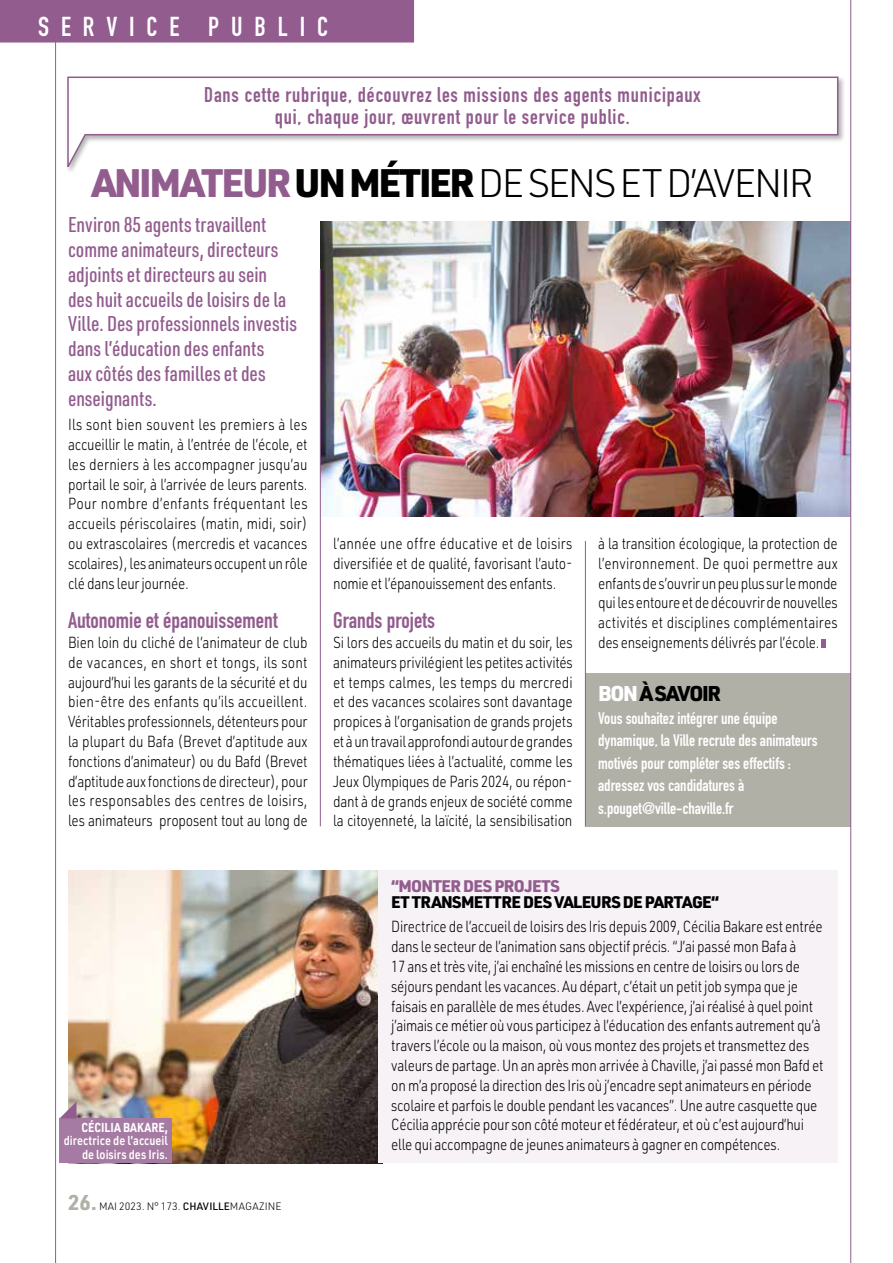
<style>
.page{position:relative;width:893px;height:1263px;background:#fff}
.page>*{position:absolute;margin:0;border:0;box-sizing:border-box;transform-origin:0 0}
.t1{font:300 39px "URWDIN";letter-spacing:-.06em;color:#000}
.t2{font:27px "DIN Engschrift LT Pro";letter-spacing:.44em;color:#fff}
.t3{font:22.5px "DIN Engschrift LT Pro";color:#925c8e}
.t4{font:500 21px/24.8px "URWDIN Cond";color:#925c8e}
.t5{font:21px/22.5px "DIN Engschrift LT Pro";letter-spacing:.04em;color:#925c8e;text-align:center}
.t6{font:900 21px "URWDIN";letter-spacing:-.06em;color:#000}
.t7{font:16.5px/22.5px "DIN Engschrift LT Pro";color:#fff}
.t8{font:900 16.5px "URWDIN";letter-spacing:-.04em;color:#000}
.t9{font:900 16.5px "URWDIN";letter-spacing:-.03em;color:#925c8e}
.t10{font:300 15.75px/19.8px "URWDIN";letter-spacing:-.02em;color:#000;text-align:justify;scale:.85 1}
.t11{font:600 12.75px/13.5px "URWDIN";color:#fff;text-align:right;scale:.85 1}
.t12{font:700 12.75px "URWDIN";color:#fff;scale:.85 1}
.t13{font:300 10.5px "URWDIN";color:#000}
.s1{font-weight:900;color:#925c8e}
.s2{font-weight:900}
.s3{font-weight:700;font-size:21px;color:#b1b0a7}
.s4{font-weight:500}
.s5{color:#fff}
</style>
<div class="page">
<div style="left:585px;top:673px;width:266px;height:153px;background:#b1b0a7"></div>
<svg style="left:822px;top:640px;width:4px;height:8px"></svg>
<img style="left:320px;top:221px;width:530px;height:295px">
<hr style="left:850px;top:0;width:1px;height:1263px;background:#925c8e">
<div style="left:0;top:0;width:414px;height:43px;background:#925c8e"></div>
<div style="left:66px;top:75px;width:780px;height:99px;background:#000;opacity:.3"></div>
<svg style="left:67px;top:76px;width:772px;height:97px"></svg>
<hr style="left:55px;top:0;width:1px;height:1263px;background:#925c8e">
<img style="left:68px;top:870px;width:310px;height:293px">
<div style="left:378px;top:870px;width:460px;height:293px;background:#f6f2f6"></div>
<div style="left:60px;top:1118px;width:112px;height:45px;background:#a67ba3"></div>
<svg style="left:60px;top:1101px;width:17px;height:17px"></svg>
<hr style="left:320px;top:269px;width:1px;height:557px;background:#925c8e">
<hr style="left:585px;top:541px;width:1px;height:285px;background:#925c8e">
<h2 class="t2" style="left:38px;top:11px;width:291px">SERVICE PUBLIC</h2>
<h3 class="t5" style="left:204px;top:83px;width:498px">Dans cette rubrique, découvrez les missions des agents municipaux qui, chaque jour, œuvrent pour le service public.</h3>
<h1 class="t1" style="left:92px;top:158px;width:724px"><span class="s1">ANIMATEUR</span> <span class="s2">UN MÉTIER</span> DE SENS ET D’AVENIR</h1>
<h3 class="t4" style="left:68px;top:212px;width:230px">Environ 85 agents travaillent comme animateurs, directeurs adjoints et directeurs au sein des huit accueils de loisirs de la<br>Ville. Des professionnels investis dans l’éducation des enfants<br>aux côtés des familles et des enseignants.</h3>
<p class="t10" style="left:68px;top:414px;width:283px">Ils sont bien souvent les premiers à les accueillir le matin, à l’entrée de l’école, et les derniers à les accompagner jusqu’au portail le soir, à l’arrivée de leurs parents.<br>Pour nombre d’enfants fréquentant les accueils périscolaires (matin, midi, soir) ou extrascolaires (mercredis et vacances scolaires), les animateurs occupent un rôle clé dans leur journée.</p>
<h3 class="t3" style="left:68px;top:607px;width:211px">Autonomie et épanouissement</h3>
<p class="t10" style="left:68px;top:632px;width:283px">Bien loin du cliché de l’animateur de club de vacances, en short et tongs, ils sont aujourd’hui les garants de la sécurité et du bien-être des enfants qu’ils accueillent.<br>Véritables professionnels, détenteurs pour la plupart du Bafa (Brevet d’aptitude aux fonctions d’animateur) ou du Bafd (Brevet d’aptitude aux fonctions de directeur), pour les responsables des centres de loisirs, les animateurs proposent tout au long de</p>
<p class="t12" style="left:81px;top:1118px;width:103px">CÉCILIA BAKARE,</p>
<p class="t11" style="left:64px;top:1133px;width:124px">directrice de l’accueil de loisirs des Iris.</p>
<p class="t13" style="left:68px;top:1199px;width:215px"><span class="s3">26.</span> MAI 2023. N° 173. <span class="s4">CHAVILLE</span>MAGAZINE</p>
<p class="t10" style="left:333px;top:533px;width:283px">l’année une offre éducative et de loisirs diversifiée et de qualité, favorisant l’auto&shy;nomie et l’épanouissement des enfants.</p>
<h3 class="t3" style="left:333px;top:607px;width:103px">Grands projets</h3>
<p class="t10" style="left:333px;top:632px;width:283px">Si lors des accueils du matin et du soir, les animateurs privilégient les petites activités et temps calmes, les temps du mercredi et des vacances scolaires sont davantage propices à l’organisation de grands projets et à un travail approfondi autour de grandes thématiques liées à l’actualité, comme les Jeux Olympiques de Paris 2024, ou répon&shy;dant à de grands enjeux de société comme la citoyenneté, la laïcité, la sensibilisation</p>
<p class="t10" style="left:598px;top:533px;width:283px">à la transition écologique, la protection de l’environnement. De quoi permettre aux enfants de s’ouvrir un peu plus sur le monde qui les entoure et de découvrir de nouvelles activités et disciplines complémentaires des enseignements délivrés par l’école.</p>
<h3 class="t6" style="left:598px;top:679px;width:124px"><span class="s5">BON</span> À SAVOIR</h3>
<p class="t7" style="left:598px;top:707px;width:221px">Vous souhaitez intégrer une équipe dynamique, la Ville recrute des animateurs motivés pour compléter ses effectifs : adressez vos candidatures à s.pouget@ville-chaville.fr</p>
<p class="t9" style="left:391px;top:874px;width:170px">“MONTER DES PROJETS</p>
<p class="t8" style="left:391px;top:891px;width:329px">ET TRANSMETTRE DES VALEURS DE PARTAGE“</p>
<p class="t10" style="left:391px;top:916px;width:510px;text-align:left">Directrice de l’accueil de loisirs des Iris depuis 2009, Cécilia Bakare est entrée dans le secteur de l’animation sans objectif précis. “J’ai passé mon Bafa à<br>17 ans et très vite, j’ai enchaîné les missions en centre de loisirs ou lors de séjours pendant les vacances. Au départ, c’était un petit job sympa que je faisais en parallèle de mes études. Avec l’expérience, j’ai réalisé à quel point j’aimais ce métier où vous participez à l’éducation des enfants autrement qu’à travers l’école ou la maison, où vous montez des projets et transmettez des valeurs de partage. Un an après mon arrivée à Chaville, j’ai passé mon Bafd et on m’a proposé la direction des Iris où j’encadre sept animateurs en période scolaire et parfois le double pendant les vacances”. Une autre casquette que Cécilia apprécie pour son côté moteur et fédérateur, et où c’est aujourd’hui elle qui accompagne de jeunes animateurs à gagner en compétences.</p>
</div>
